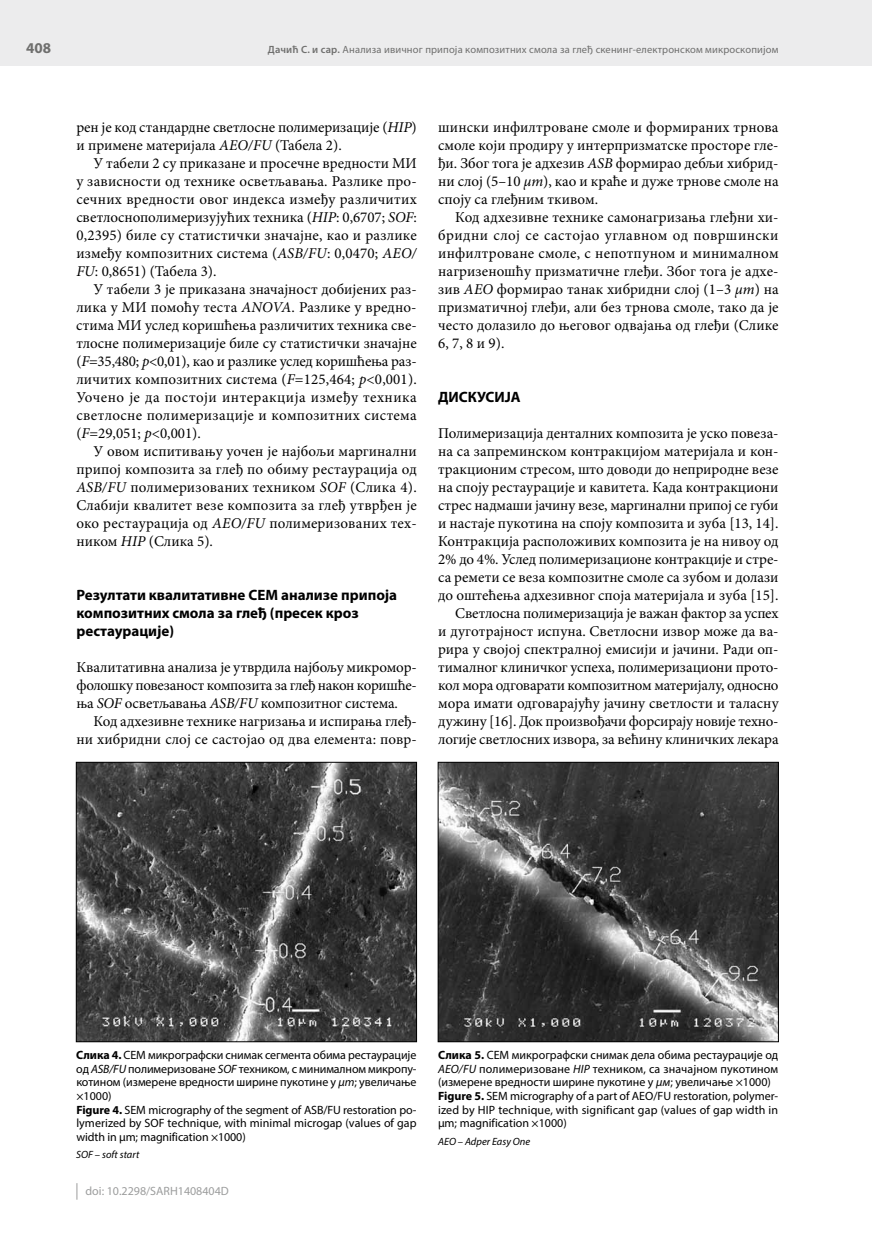
<style>
.page{position:relative;width:872px;height:1234px;background:#fff}
.page>*{position:absolute;margin:0;border:0;box-sizing:border-box;transform-origin:0 0}
.t1{font:15px/18px "Minion Pro";color:#000;text-align:justify}
.t2{font:700 15px/18px "Myriad Pro";color:#000}
.t3{font:700 15px "Myriad Pro";color:#6f6f6e}
.t4{font:12px/13.5px "Myriad Pro";color:#000}
.t5{font:12px "Myriad Pro";color:#9c9d9d}
.t6{font:10.5px "Myriad Pro";letter-spacing:.015em;color:#6f6f6e}
.t7{font:italic 10.5px "Myriad Pro";color:#000}
.s1{font-weight:600}
.s2{font-style:italic}
.s3{font-weight:700}
</style>
<div class="page">
<div style="left:0;top:0;width:872px;height:66px;background:#ececed"></div>
<svg style="left:77px;top:1183px;width:1px;height:16px"></svg>
<img style="left:78px;top:764px;width:337px;height:275px">
<div style="left:76px;top:762px;width:341px;height:279px;border:1px solid #000"></div>
<img style="left:440px;top:764px;width:336px;height:275px">
<div style="left:438px;top:762px;width:340px;height:279px;border:1px solid #000"></div>
<p class="t3" style="left:26px;top:38px;width:26px">408</p>
<p class="t6" style="left:268px;top:43px;width:512px"><span class="s1">Дачић С. и сар.</span> Анализа ивичног припоја композитних смола за глеђ скенинг-електронском микроскопијом</p>
<p class="t1" style="left:76px;top:118px;width:342px">рен је код стан-дард-не све-тло-сне по-ли-ме-ри-за-ци-је (<span class="s2">HIP</span>) и при-ме-не ма-те-ри-ја-ла <span class="s2">AEO/FU</span> (Та-бе-ла 2).</p>
<p class="t1" style="left:76px;top:154px;width:342px;text-indent:17px">У та-бе-ли 2 су при-ка-за-не и про-сеч-не вред-но-сти МИ у за-ви-сно-сти од тех-ни-ке осве-тља-ва-ња. Раз-ли-ке про&shy;сеч-них вред-но-сти овог ин-дек-са из-ме-ђу раз-ли-чи-тих све-тло-сно-по-ли-ме-ри-зу-ју-ћих тех-ни-ка (<span class="s2">HIP</span>: 0,6707; <span class="s2">SOF</span>:<br>0,2395) би-ле су ста-ти-стич-ки зна-чај-не, као и раз-ли-ке из-ме-ђу ком-по-зит-них си-сте-ма (<span class="s2">ASB/FU</span>: 0,0470; <span class="s2">AEO/ FU</span>: 0,8651) (Та-бе-ла 3).</p>
<p class="t1" style="left:76px;top:280px;width:342px;text-indent:17px">У та-бе-ли 3 је при-ка-за-на зна-чај-ност до-би-је-них раз&shy;ли-ка у МИ по-мо-ћу те-ста <span class="s2">ANOVA</span>. Раз-ли-ке у вред-но&shy;сти-ма МИ услед ко-ри-шће-ња раз-ли-чи-тих тех-ни-ка све&shy;тло-сне по-ли-ме-ри-за-ци-је би-ле су ста-ти-стич-ки зна-чај-не (<span class="s2">F</span>=35,480; <span class="s2">p</span>&lt;0,01), као и раз-ли-ке услед ко-ри-шће-ња раз&shy;ли-чи-тих ком-по-зит-них си-сте-ма (<span class="s2">F</span>=125,464; <span class="s2">p</span>&lt;0,001).<br>Уоче-но је да по-сто-ји ин-тер-ак-ци-ја из-ме-ђу тех-ни-ка све-тло-сне по-ли-ме-ри-за-ци-је и ком-по-зит-них си-сте-ма (<span class="s2">F</span>=29,051; <span class="s2">p</span>&lt;0,001).</p>
<p class="t1" style="left:76px;top:442px;width:342px;text-indent:17px">У овом ис-пи-ти-ва-њу уочен је нај-бо-љи мар-ги-нал-ни при-пој ком-по-зи-та за глеђ по оби-му ре-ста-у-ра-ци-ја од <span class="s2">ASB/FU</span> по-ли-ме-ри-зо-ва-них тех-ни-ком <span class="s2">SOF</span> (Сли-ка 4).<br>Сла-би-ји ква-ли-тет ве-зе ком-по-зи-та за глеђ утвр-ђен је око ре-ста-у-ра-ци-ја од <span class="s2">AEO/FU</span> по-ли-ме-ри-зо-ва-них тех&shy;ни-ком <span class="s2">HIP</span> (Сли-ка 5).</p>
<p class="t2" style="left:76px;top:585px;width:322px">Резултати квалитативне СЕМ анализе припоја композитних смола за глеђ (пресек кроз рестаурације)</p>
<p class="t1" style="left:76px;top:658px;width:342px">Ква-ли-та-тив-на ана-ли-за је утвр-ди-ла нај-бо-љу ми-кро-мор&shy;фо-ло-шку по-ве-за-ност ком-по-зи-та за глеђ на-кон ко-ри-шће&shy;ња <span class="s2">SOF</span> осве-тља-ва-ња <span class="s2">ASB/FU</span> ком-по-зит-ног си-сте-ма.</p>
<p class="t1" style="left:76px;top:712px;width:342px;text-align:right">Код ад-хе-зив-не тех-ни-ке на-гри-за-ња и ис-пи-ра-ња глеђ&shy;ни хи-брид-ни слој се са-сто-јао од два еле-мен-та: по-вр-</p>
<p class="t1" style="left:438px;top:118px;width:342px">шин-ски ин-фил-тро-ва-не смо-ле и фор-ми-ра-них тр-но-ва смо-ле ко-ји про-ди-ру у ин-тер-при-змат-ске про-сто-ре гле&shy;ђи. Због то-га је ад-хе-зив <span class="s2">ASB</span> фор-ми-рао де-бљи хи-брид&shy;ни слој (5–10 <span class="s2">μm</span>), као и кра-ће и ду-же тр-но-ве смо-ле на спо-ју са глеђ-ним тки-вом.</p>
<p class="t1" style="left:438px;top:208px;width:342px;text-indent:17px">Код ад-хе-зив-не тех-ни-ке са-мо-на-гри-за-ња глеђ-ни хи&shy;брид-ни слој се са-сто-јао углав-ном од по-вр-шин-ски ин-фил-тро-ва-не смо-ле, с не-пот-пу-ном и ми-ни-мал-ном на-гри-зе-но-шћу при-зма-тич-не гле-ђи. Због то-га је ад-хе&shy;зив <span class="s2">AEO</span> фор-ми-рао та-нак хи-брид-ни слој (1–3 <span class="s2">μm</span>) на при-зма-тич-ној гле-ђи, али без тр-но-ва смо-ле, та-ко да је че-сто до-ла-зи-ло до ње-го-вог одва-ја-ња од гле-ђи (Сли-ке 6, 7, 8 и 9).</p>
<p class="t2" style="left:438px;top:387px;width:84px">ДИСКУСИЈА</p>
<p class="t1" style="left:438px;top:424px;width:342px;text-align:right">По-ли-ме-ри-за-ци-ја ден-тал-них ком-по-зи-та је уско по-ве-за&shy;на са за-пре-мин-ском кон-трак-ци-јом ма-те-ри-ја-ла и кон&shy;трак-ци-о-ним стре-сом, што до-во-ди до не-при-род-не ве-зе на спо-ју ре-ста-у-ра-ци-је и ка-ви-те-та. Ка-да кон-трак-ци-о-ни стрес над-ма-ши ја-чи-ну ве-зе, мар-ги-нал-ни при-пој се гу-би и на-ста-је пу-ко-ти-на на спо-ју ком-по-зи-та и зу-ба [13, 14].<br>Кон-трак-ци-ја рас-по-ло-жи-вих ком-по-зи-та је на ни-воу од 2% до 4%. Услед по-ли-ме-ри-за-ци-о-не кон-трак-ци-је и стре&shy;са ре-ме-ти се ве-за ком-по-зит-не смо-ле са зу-бом и до-ла-зи до оште-ће-ња ад-хе-зив-ног спо-ја ма-те-ри-ја-ла и зу-ба [15].<br>Све-тло-сна по-ли-ме-ри-за-ци-ја је ва-жан фак-тор за успех<br>и ду-го-трај-ност ис-пу-на. Све-тло-сни из-вор мо-же да ва&shy;ри-ра у сво-јој спек-трал-ној еми-си-ји и ја-чи-ни. Ра-ди оп&shy;ти-мал-ног кли-нич-ког успе-ха, по-ли-ме-ри-за-ци-о-ни про-то&shy;кол мо-ра од-го-ва-ра-ти ком-по-зит-ном ма-те-ри-ја-лу, од-но-сно мо-ра има-ти од-го-ва-ра-ју-ћу ја-чи-ну све-тло-сти и та-ла-сну ду-жи-ну [16]. Док про-из-во-ђа-чи фор-си-ра-ју но-ви-је тех-но&shy;ло-ги-је све-тло-сних из-во-ра, за ве-ћи-ну кли-нич-ких ле-ка-ра</p>
<p class="t4" style="left:76px;top:1048px;width:342px"><span class="s3">Слика 4.</span> СЕМ микрографски снимак сегмента обима рестаурације од <span class="s2">ASB/FU</span> полимеризоване <span class="s2">SOF</span> техником, с минималном микропу&shy;котином (измерене вредности ширине пукотине у <span class="s2">μm</span>; увеличање ×1000)<br><span class="s3">Figure 4.</span> SEM micrography of the segment of ASB/FU restoration po&shy;lymerized by SOF technique, with minimal microgap (values of gap width in µm; magnification ×1000)</p>
<p class="t7" style="left:76px;top:1147px;width:65px">SOF – soft start</p>
<p class="t5" style="left:86px;top:1183px;width:145px">doi: 10.2298/SARH1408404D</p>
<p class="t4" style="left:438px;top:1048px;width:342px"><span class="s3">Слика 5.</span> СЕМ микрографски снимак дела обима рестаурације од <span class="s2">AEO/FU</span> полимеризоване <span class="s2">HIP</span> техником, са значајном пукотином (измерене вредности ширине пукотине у <span class="s2">μм</span>; увеличање ×1000)<br><span class="s3">Figure 5.</span> SEM micrography of a part of AEO/FU restoration, polymer&shy;ized by HIP technique, with significant gap (values of gap width in µm; magnification ×1000)</p>
<p class="t7" style="left:438px;top:1134px;width:94px">AEO – Adper Easy One</p>
</div>
